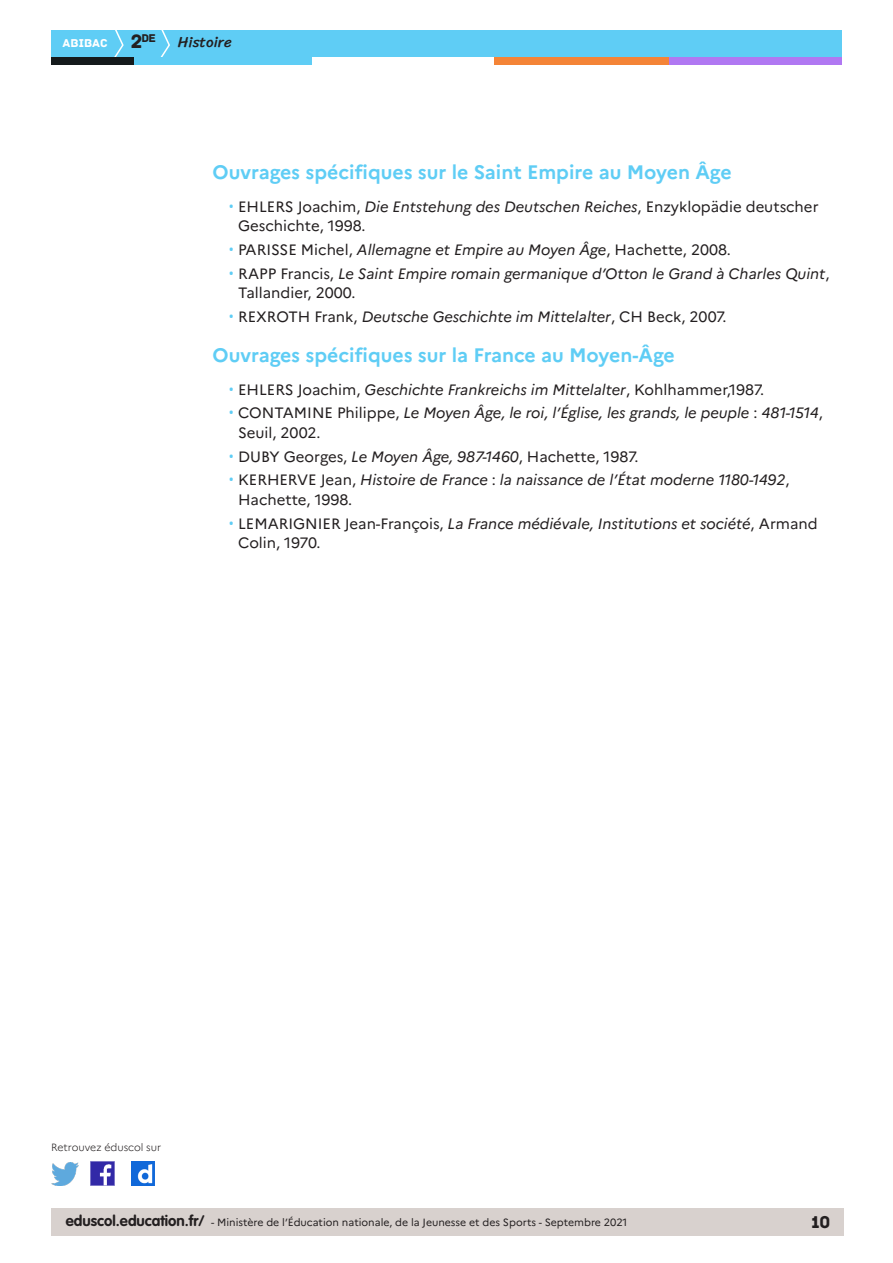
<style>
.page{position:relative;width:893px;height:1263px;background:#fff}
.page>*{position:absolute;margin:0;border:0;box-sizing:border-box;transform-origin:0 0}
._03_titre_2{font:700 19.5px "Marianne";color:#5fcdf5}
.t1{font:18px "Archive";color:#231f20}
.t2{font:italic 15px/19.5px "Marianne";color:#231f20}
.t3{font:15px/19.5px "Marianne";color:#231f20}
.t4{font:15px "Sriracha";color:#231f20}
.t5{font:12px "Archive";color:#fff}
.t6{font:11.85px "Archive";color:#231f20}
.t7{font:10.5px "Marianne";color:#231f20}
.t8{font:300 10.5px "Marianne";color:#231f20}
.s1{font-size:20.4px}
.s2{font-family:"Roboto";color:#5fcdf5}
.s3{font-style:italic}
.s4{font-family:"Roboto";font-style:normal;color:#5fcdf5}
.s5{font-style:normal}
.s6{font-family:"VAG Rounded Std";font-weight:700;font-size:15px}
</style>
<div class="page">
<div style="left:51px;top:1209px;width:792px;height:27px;background:#d8d1ce"></div>
<div style="left:51px;top:30px;width:791px;height:27px;background:#5fcdf5"></div>
<svg style="left:114px;top:30px;width:10px;height:27px"></svg>
<svg style="left:160px;top:30px;width:10px;height:27px"></svg>
<div style="left:133px;top:57px;width:179px;height:8px;background:#5fcdf5"></div>
<div style="left:51px;top:57px;width:82px;height:8px;background:#141a1c"></div>
<div style="left:667px;top:57px;width:175px;height:8px;background:#b078f2"></div>
<div style="left:494px;top:57px;width:175px;height:8px;background:#f48437"></div>
<img style="left:91px;top:1162px;width:23px;height:23px">
<img style="left:51px;top:1163px;width:28px;height:22px">
<img style="left:132px;top:1162px;width:22px;height:23px">
<p class="t6" style="left:131px;top:31px;width:27px"><span class="s1">2</span>de</p>
<p class="t5" style="left:63px;top:36px;width:47px">ABIBAC</p>
<p class="t4" style="left:178px;top:33px;width:55px">Histoire</p>
<p class="_03_titre_2" style="left:213px;top:161px;width:521px">Ouvrages spécifiques sur le Saint Empire au Moyen Âge</p>
<p class="t3" style="left:238px;top:197px;width:582px;text-indent:-9px"><span class="s2">•</span> EHLERS Joachim, <span class="s3">Die Entstehung des Deutschen Reiches</span>, Enzyklopädie deutscher<br>Geschichte, 1998.</p>
<p class="t3" style="left:229px;top:240px;width:503px"><span class="s2">•</span> PARISSE Michel, <span class="s3">Allemagne et Empire au Moyen Âge</span>, Hachette, 2008.</p>
<p class="t2" style="left:238px;top:264px;width:593px;text-indent:-9px"><span class="s4">•</span> <span class="s5">RAPP Francis,</span> Le Saint Empire romain germanique d’Otton le Grand à Charles Quint<span class="s5">,<br>Tallandier, 2000.</span></p>
<p class="t2" style="left:229px;top:307px;width:499px"><span class="s4">•</span> <span class="s5">REXROTH Frank,</span> Deutsche Geschichte im Mittelalter<span class="s5">, CH Beck, 2007.</span></p>
<p class="_03_titre_2" style="left:213px;top:343px;width:464px">Ouvrages spécifiques sur la France au Moyen-Âge</p>
<p class="t2" style="left:229px;top:379px;width:537px"><span class="s4">•</span> <span class="s5">EHLERS Joachim,</span> Geschichte Frankreichs im Mittelalter<span class="s5">, Kohlhammer,1987.</span></p>
<p class="t2" style="left:238px;top:403px;width:586px;text-indent:-9px"><span class="s4">•</span> <span class="s5">CONTAMINE Philippe,</span> Le Moyen Âge, le roi, l’Église, les grands, le peuple <span class="s5">:</span> 481-1514<span class="s5">,<br>Seuil, 2002.</span></p>
<p class="t3" style="left:229px;top:446px;width:411px"><span class="s2">•</span> DUBY Georges, <span class="s3">Le Moyen Âge, 987-1460</span>, Hachette, 1987.</p>
<p class="t2" style="left:238px;top:470px;width:553px;text-indent:-9px"><span class="s4">•</span> <span class="s5">KERHERVE Jean,</span> Histoire de France <span class="s5">:</span> la naissance de l’État moderne 1180-1492<span class="s5">,<br>Hachette, 1998.</span></p>
<p class="t3" style="left:238px;top:513px;width:581px;text-indent:-9px"><span class="s2">•</span> LEMARIGNIER Jean-François, <span class="s3">La France médiévale, Institutions et société</span>, Armand<br>Colin, 1970.</p>
<p class="t8" style="left:51px;top:1141px;width:112px">Retrouvez éduscol sur</p>
<p class="t7" style="left:66px;top:1216px;width:563px"><span class="s6">eduscol.education.fr/</span> - Ministère de l’Éducation nationale, de la Jeunesse et des Sports - Septembre 2021</p>
<p class="t1" style="left:811px;top:1211px;width:21px">10</p>
</div>
